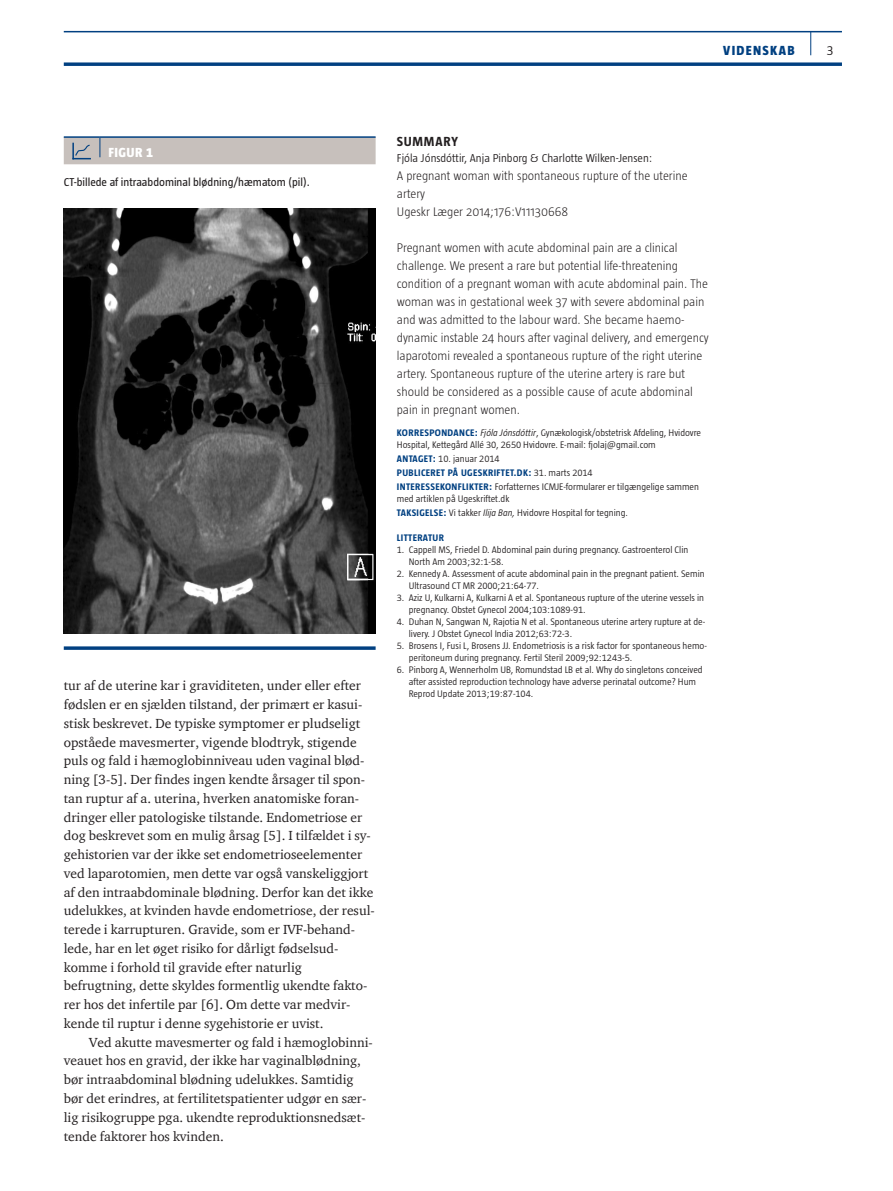
<style>
.page{position:relative;width:893px;height:1191px;background:#fff}
.page>*{position:absolute;margin:0;border:0;box-sizing:border-box;transform-origin:0 0}
.t1{font:13.5px/18.8px "ITC Charter Com";color:#231f20}
.t2{font:800 13.5px "Taz";letter-spacing:.095em;color:#014081}
.t3{font:700 13.5px "Taz";letter-spacing:.055em;color:#231f20}
.t4{font:800 13.5px "Taz";color:#fff}
.t5{font:300 13.5px "Taz";color:#231f20}
.t6{font:300 12.75px/18px "Taz";color:#231f20}
.t7{font:300 11.7px "Taz";color:#231f20}
.t8{font:11.7px "Taz";color:#231f20}
.t9{font:300 9.75px/12px "Taz";color:#231f20}
.t10{font:700 9.75px/14.1px "Taz";letter-spacing:.04em;color:#014081}
.s1{font-weight:700;color:#014081}
.s2{font-style:italic}
.s3{font-weight:300;color:#231f20}
</style>
<div class="page">
<hr style="left:64px;top:31px;width:778px;height:1px;background:#014081">
<svg style="left:64px;top:62px;width:778px;height:4px;background:#235991"></svg>
<svg style="left:810px;top:32px;width:1px;height:23px"></svg>
<hr style="left:64px;top:136px;width:36px;height:2px;background:#014081">
<hr style="left:100px;top:136px;width:276px;height:2px;background:#014081">
<div style="left:64px;top:137px;width:312px;height:27px;background:#c7c0bc"></div>
<img style="left:64px;top:209px;width:312px;height:424px">
<svg style="left:64px;top:646px;width:312px;height:4px"></svg>
<p class="t2" style="left:723px;top:43px;width:73px">VIDENSKAB</p>
<p class="t5" style="left:827px;top:43px;width:8px">3</p>
<p class="t4" style="left:108px;top:145px;width:46px">Figur 1</p>
<p class="t8" style="left:64px;top:176px;width:248px">CT-billede af intraabdominal blødning/hæmatom (pil).</p>
<p class="t1" style="left:64px;top:676px;width:313px">tur af de uterine kar i graviditeten, under eller efter fødslen er en sjælden tilstand, der primært er kasui&shy;stisk beskrevet. De typiske symptomer er pludseligt opståede mavesmerter, vigende blodtryk, stigende puls og fald i hæmoglobinniveau uden vaginal blød&shy;ning [3-5]. Der findes ingen kendte årsager til spon&shy;tan ruptur af a. uterina, hverken anatomiske foran&shy;dringer eller patologiske tilstande. Endometriose er dog beskrevet som en mulig årsag [5]. I tilfældet i sy&shy;gehistorien var der ikke set endometrioseelementer ved laparotomien, men dette var også vanskeliggjort af den intraabdominale blødning. Derfor kan det ikke udelukkes, at kvinden havde endometriose, der resul&shy;terede i karrupturen. Gravide, som er IVF-behand&shy;lede, har en let øget risiko for dårligt fødselsud&shy;komme i forhold til gravide efter naturlig befrugtning, dette skyldes formentlig ukendte fakto&shy;rer hos det infertile par [6]. Om dette var medvir&shy;kende til ruptur i denne sygehistorie er uvist.</p>
<p class="t1" style="left:64px;top:1032px;width:310px;text-indent:26px">Ved akutte mavesmerter og fald i hæmoglobinni&shy;veauet hos en gravid, der ikke har vaginalblødning, bør intraabdominal blødning udelukkes. Samtidig bør det erindres, at fertilitetspatienter udgør en sær&shy;lig risikogruppe pga. ukendte reproduktionsnedsæt&shy;tende faktorer hos kvinden.</p>
<p class="t3" style="left:397px;top:134px;width:55px">SUMMARY</p>
<p class="t7" style="left:397px;top:152px;width:257px">Fjóla Jónsdóttir, Anja Pinborg &amp; Charlotte Wilken-Jensen:</p>
<p class="t6" style="left:397px;top:167px;width:292px">A pregnant woman with spontaneous rupture of the uterine artery<br>Ugeskr Læger 2014;176:V11130668</p>
<p class="t6" style="left:397px;top:239px;width:313px">Pregnant women with acute abdominal pain are a clinical challenge. We present a rare but potential life-threatening condition of a pregnant woman with acute abdominal pain. The woman was in gestational week 37 with severe abdominal pain and was admitted to the labour ward. She became haemo&shy;dynamic instable 24 hours after vaginal delivery, and emergency laparotomi revealed a spontaneous rupture of the right uterine artery. Spontaneous rupture of the uterine artery is rare but should be considered as a possible cause of acute abdominal pain in pregnant women.</p>
<p class="t9" style="left:397px;top:426px;width:306px;text-indent:57px"><span class="s1">ANCE:</span> <span class="s2">Fjóla Jónsdóttir</span>, Gynækologisk/obstetrisk Afdeling, Hvidovre<br>Hospital, Kettegård Allé 30, 2650 Hvidovre. E-mail: fjolaj@gmail.com</p>
<p class="t10" style="left:397px;top:451px;width:197px">ANTAGET: <span class="s3">10. januar 2014<br></span>PUBLICERET PÅ UGESKRIFTET.DK: <span class="s3">31. marts 2014<br></span>INTERESSEKON</p>
<p class="t10" style="left:397px;top:425px;width:12px">KORRE</p>
<p class="t10" style="left:424px;top:425px;width:18px">SPOND</p>
<p class="t9" style="left:397px;top:480px;width:304px;text-indent:61px"><span class="s1">FLIKTER:</span> Forfatternes ICMJE-formularer er tilgængelige sammen med artiklen på Ugeskriftet.dk</p>
<p class="t9" style="left:397px;top:506px;width:233px"><span class="s1">TAKSIGE LSE:</span> Vi takker <span class="s2">Ilija Ban,</span> Hvidovre Hospital for tegning.</p>
<p class="t10" style="left:397px;top:531px;width:47px">LITTERATUR</p>
<p class="t9" style="left:409px;top:544px;width:281px;text-indent:-12px">1. Cappell MS, Friedel D. Abdominal pain during pregnancy. Gastroenterol Clin<br>North Am 2003;32:1-58.</p>
<p class="t9" style="left:409px;top:568px;width:297px;text-indent:-12px">2. Kennedy A. Assessment of acute abdominal pain in the pregnant patient. Semin<br>Ultrasound CT MR 2000;21:64-77.</p>
<p class="t9" style="left:409px;top:592px;width:297px;text-indent:-12px">3. Aziz U, Kulkarni A, Kulkarni A et al. Spontaneous rupture of the uterine vessels in pregnancy. Obstet Gynecol 2004;103:1089-91.</p>
<p class="t9" style="left:409px;top:616px;width:298px;text-indent:-12px">4. Duhan N, Sangwan N, Rajotia N et al. Spontaneous uterine artery rupture at de&shy;livery. J Obstet Gynecol India 2012;63:72-3.</p>
<p class="t9" style="left:409px;top:640px;width:300px;text-indent:-12px">5. Brosens I, Fusi L, Brosens JJ. Endometriosis is a risk factor for spontaneous hemo&shy;peritoneum during pregnancy. Fertil Steril 2009;92:1243-5.</p>
<p class="t9" style="left:409px;top:664px;width:295px;text-indent:-12px">6. Pinborg A, Wennerholm UB, Romundstad LB et al. Why do singletons conceived after assisted reproduction technology have adverse perinatal outcome? Hum<br>Reprod Update 2013;19:87-104.</p>
</div>
